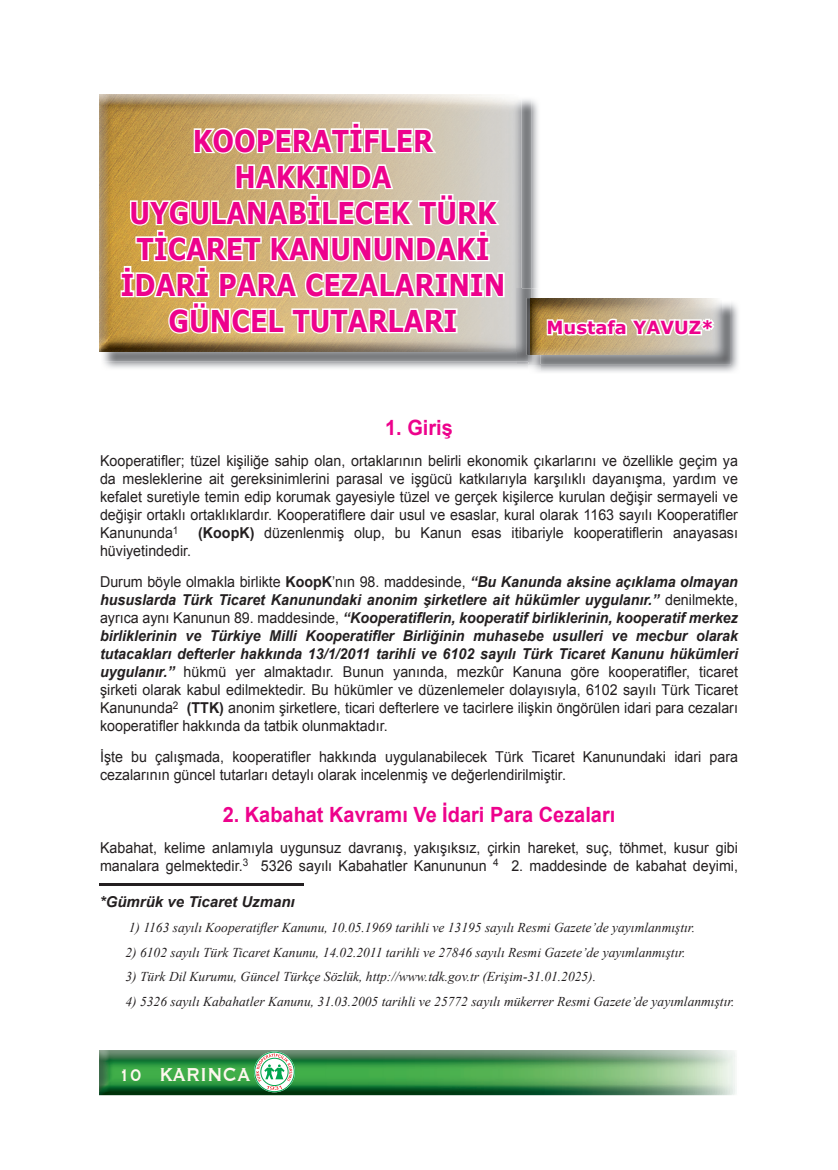
<style>
.page{position:relative;width:838px;height:1170px;background:#fff}
.page>*{position:absolute;margin:0;border:0;box-sizing:border-box;transform-origin:0 0}
.t1{font:700 30px/36px "Verdana";color:#ed028c;text-align:center;scale:.85 1}
.t2{font:700 24.3px "Copperplate Gothic BT";color:#fef7ee;scale:.83 1}
.t3{font:700 21px "Arial";color:#ed028c;scale:.95 1}
.t4{font:700 18px "Verdana";color:#ed028c}
.t5{font:15px/18px "Arial";color:#231f20;scale:.95 1}
.t6{font:italic 700 15px "Arial";color:#231f20}
.t7{font:italic 13.5px "Times New Roman";color:#231f20}
.s1{font-weight:700}
.s2{font-weight:700;font-style:italic}
.s3{font-size:21.6px}
</style>
<div class="page">
<img style="left:99px;top:1050px;width:638px;height:45px">
<svg style="left:254px;top:1051px;width:41px;height:41px"></svg>
<div style="left:254px;top:1051px;width:40px;height:40px;border:1px solid #00a54f;border-radius:50%"></div>
<svg style="left:256px;top:1052px;width:36px;height:37px"></svg>
<img style="left:536px;top:303px;width:202px;height:69px">
<img style="left:540px;top:302px;width:191px;height:63px">
<img style="left:540px;top:298px;width:181px;height:57px">
<img style="left:104px;top:100px;width:434px;height:268px">
<img style="left:531px;top:300px;width:9px;height:55px">
<img style="left:101px;top:99px;width:430px;height:262px">
<img style="left:517px;top:288px;width:14px;height:73px">
<svg style="left:528px;top:355px;width:12px;height:15px"></svg>
<img style="left:526px;top:298px;width:4px;height:57px">
<svg style="left:530px;top:298px;width:10px;height:2px"></svg>
<img style="left:530px;top:300px;width:1px;height:55px">
<img style="left:99px;top:95px;width:391px;height:50px">
<img style="left:101px;top:348px;width:416px;height:3px">
<svg style="left:517px;top:348px;width:4px;height:3px"></svg>
<img style="left:99px;top:145px;width:2px;height:203px">
<img style="left:101px;top:97px;width:420px;height:251px">
<img style="left:517px;top:288px;width:4px;height:60px">
<svg style="left:545px;top:310px;width:171px;height:29px"></svg>
<svg style="left:119px;top:120px;width:387px;height:216px"></svg>
<img style="left:100px;top:883px;width:203px;height:2px">
<h1 class="t1" style="left:121px;top:122px;width:454px">KOOPERATİFLER<br>HAKKINDA<br>UYGULANABİLECEK TÜRK<br>TİCARET KANUNUNDAKİ<br>İDARİ PARA CEZALARININ<br>GÜNCEL TUTARLARI</h1>
<p class="t4" style="left:546px;top:314px;width:169px">Mustafa YAVUZ*</p>
<h3 class="t3" style="left:385px;top:414px;width:73px">1. Giriş</h3>
<p class="t5" style="left:100px;top:452px;width:673px;text-align:justify">Kooperatifler; tüzel kişiliğe sahip olan, ortaklarının belirli ekonomik çıkarlarını ve özellikle geçim ya da mesleklerine ait gereksinimlerini parasal ve işgücü katkılarıyla karşılıklı dayanışma, yardım ve kefalet suretiyle temin edip korumak gayesiyle tüzel ve gerçek kişilerce kurulan değişir sermayeli ve değişir ortaklı ortaklıklardır. Kooperatiflere dair usul ve esaslar, kural olarak 1163 sayılı Kooperatifler Kanununda<sup>1</sup></p>
<p class="t5" style="left:198px;top:524px;width:569px"><span class="s1">(KoopK)</span> düzenlenmiş olup, bu Kanun esas itibariyle kooperatiflerin anayasası</p>
<p class="t5" style="left:100px;top:535px;width:673px;line-height:30.8px">hüviyetindedir.<br>Durum böyle olmakla birlikte <span class="s1">KoopK</span>’nın 98. maddesinde, <span class="s2">“Bu Kanunda aksine açıklama olmayan</span></p>
<p class="t5" style="left:100px;top:591px;width:673px;text-align:justify"><span class="s2">hususlarda Türk Ticaret Kanunundaki anonim şirketlere ait hükümler uygulanır.”</span> denilmekte, ayrıca aynı Kanunun 89. maddesinde, <span class="s2">“Kooperatiflerin, kooperatif birliklerinin, kooperatif merkez birliklerinin ve Türkiye Milli Kooperatifler Birliğinin muhasebe usulleri ve mecbur olarak tutacakları defterler hakkında 13/1/2011 tarihli ve 6102 sayılı Türk Ticaret Kanunu hükümleri uygulanır.”</span> hükmü yer almaktadır. Bunun yanında, mezkûr Kanuna göre kooperatifler, ticaret şirketi olarak kabul edilmektedir. Bu hükümler ve düzenlemeler dolayısıyla, 6102 sayılı Türk Ticaret Kanununda<sup>2</sup> <span class="s1">(TTK)</span> anonim şirketlere, ticari defterlere ve tacirlere ilişkin öngörülen idari para cezaları kooperatifler hakkında da tatbik olunmaktadır.</p>
<p class="t5" style="left:100px;top:747px;width:673px">İşte bu çalışmada, kooperatifler hakkında uygulanabilecek Türk Ticaret Kanunundaki idari para cezalarının güncel tutarları detaylı olarak incelenmiş ve değerlendirilmiştir.</p>
<h3 class="t3" style="left:223px;top:800px;width:415px">2. Kabahat Kavramı Ve İdari Para Cezaları</h3>
<p class="t5" style="left:100px;top:838px;width:673px">Kabahat, kelime anlamıyla uygunsuz davranış, yakışıksız, çirkin hareket, suç, töhmet, kusur gibi manalara gelmektedir.<sup>3</sup> 5326 sayılı Kabahatler Kanununun <sup>4</sup> 2. maddesinde de kabahat deyimi,</p>
<p class="t6" style="left:100px;top:891px;width:196px">*Gümrük ve Ticaret Uzmanı</p>
<p class="t7" style="left:129px;top:918px;width:567px">1) 1163 sayılı Kooperatifler Kanunu, 10.05.1969 tarihli ve 13195 sayılı Resmi Gazete’de yayımlanmıştır.</p>
<p class="t7" style="left:125px;top:942px;width:561px">2) 6102 sayılı Türk Ticaret Kanunu, 14.02.2011 tarihli ve 27846 sayılı Resmi Gazete’de yayımlanmıştır.</p>
<p class="t7" style="left:125px;top:967px;width:472px">3) Türk Dil Kurumu, Güncel Türkçe Sözlük, http://www.tdk.gov.tr (Erişim-31.01.2025).</p>
<p class="t7" style="left:125px;top:992px;width:610px">4) 5326 sayılı Kabahatler Kanunu, 31.03.2005 tarihli ve 25772 sayılı mükerrer Resmi Gazete’de yayımlanmıştır.</p>
<h2 class="t2" style="left:119px;top:1061px;width:160px"><span class="s3">10</span> KARINCA</h2>
</div>
